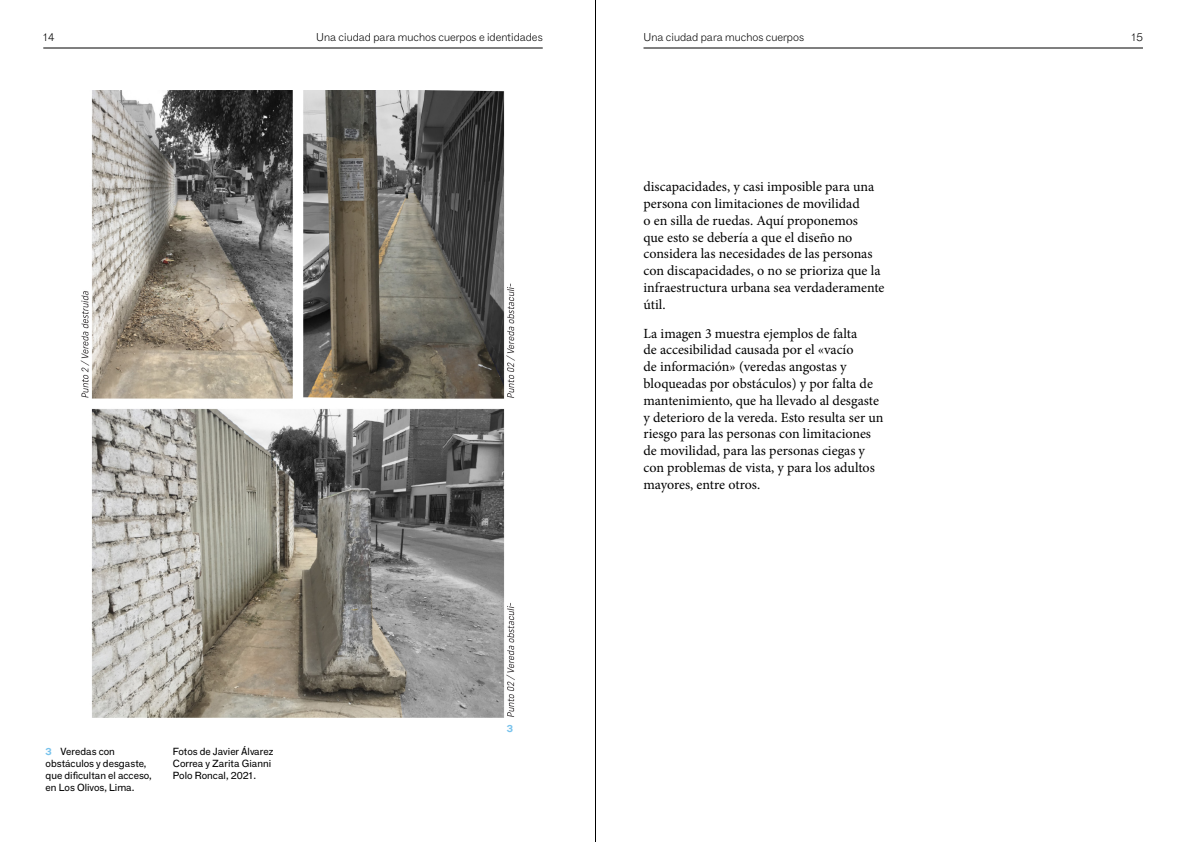
<style>
.page{position:relative;width:1191px;height:842px;background:#fff}
.page>*{position:absolute;margin:0;border:0;box-sizing:border-box;transform-origin:0 0}
.t1{font:14px/16.8px "Minion Pro";color:#000}
.t2{font:100 11px "F Grotesk";color:#000}
.t3{font:10px/12px "F Grotesk";color:#000}
.t4{font:700 10px "F Grotesk";color:#77c2ec}
.s1{font-weight:700;color:#77c2ec}
</style>
<div class="page">
<hr style="left:43px;top:48px;width:500px;height:1px;background:#000">
<hr style="left:595px;top:0;width:1px;height:842px;background:#000">
<hr style="left:643px;top:48px;width:500px;height:1px;background:#000">
<img style="left:80px;top:90px;width:435px;height:628px">
<p class="t2" style="left:43px;top:29px;width:13px">14</p>
<p class="t2" style="left:316px;top:29px;width:228px">Una ciudad para muchos cuerpos e identidades</p>
<p class="t3" style="left:46px;top:745px;width:107px"><span class="s1">3</span> Veredas con obstáculos y desgaste, que dificultan el acceso, en Los Olivos, Lima.</p>
<p class="t3" style="left:173px;top:745px;width:102px">Fotos de Javier Álvarez<br>Correa y Zarita Gianni<br>Polo Roncal, 2021.</p>
<p class="t4" style="left:507px;top:721px;width:8px">3</p>
<p class="t2" style="left:643px;top:29px;width:162px">Una ciudad para muchos cuerpos</p>
<p class="t2" style="left:1131px;top:29px;width:13px">15</p>
<p class="t1" style="left:643px;top:178px;width:242px">discapacidades, y casi imposible para una persona con limitaciones de movilidad<br>o en silla de ruedas. Aquí proponemos<br>que esto se debería a que el diseño no considera las necesidades de las personas con discapacidades, o no se prioriza que la infraestructura urbana sea verdaderamente útil.</p>
<p class="t1" style="left:643px;top:325px;width:241px">La imagen 3 muestra ejemplos de falta<br>de accesibilidad causada por el «vacío<br>de información» (veredas angostas y bloqueadas por obstáculos) y por falta de mantenimiento, que ha llevado al desgaste y deterioro de la vereda. Esto resulta ser un riesgo para las personas con limitaciones de movilidad, para las personas ciegas y con problemas de vista, y para los adultos mayores, entre otros.</p>
</div>
